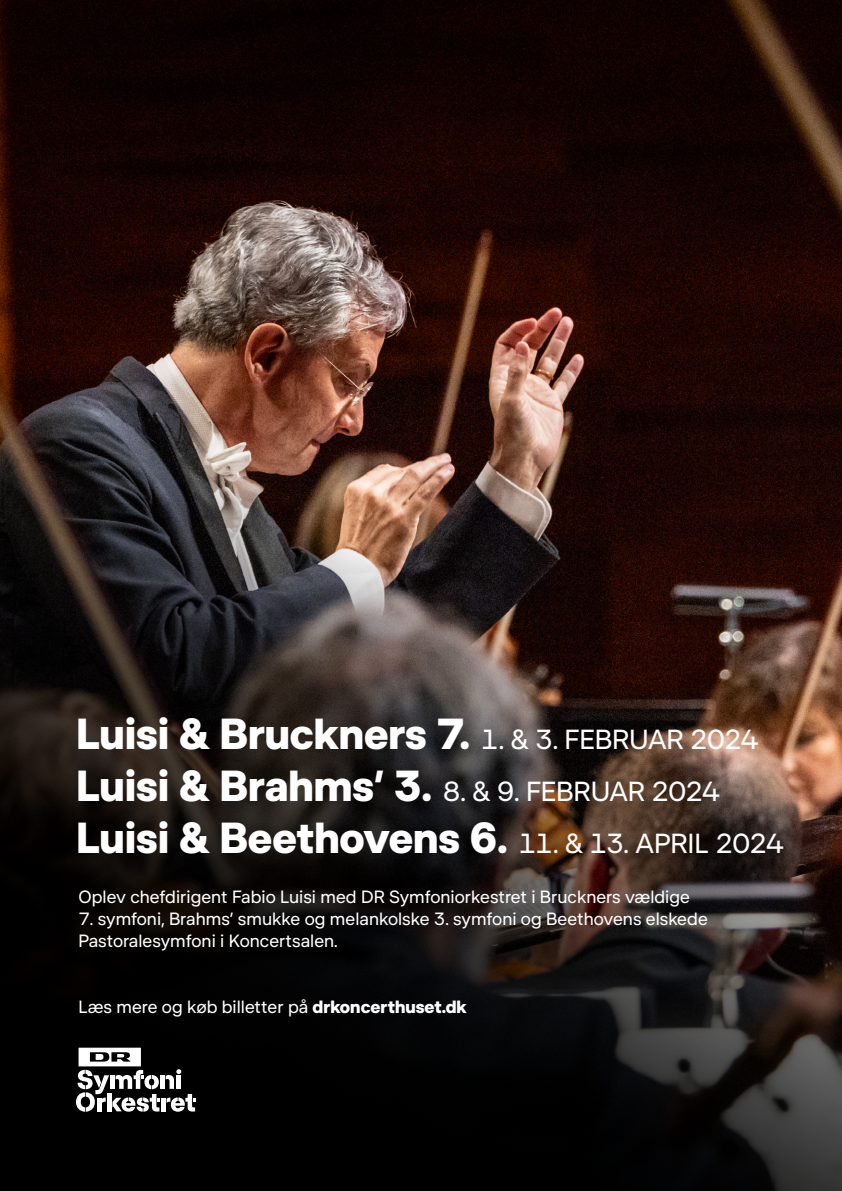
<style>
.page{position:relative;width:842px;height:1191px;background:#fff}
.page>*{position:absolute;margin:0;border:0;box-sizing:border-box;transform-origin:0 0}
.t1{font:700 44px "DR Publik";letter-spacing:-.005em;color:#fff}
.t2{font:28px "DR Publik";letter-spacing:-.015em;color:#fff}
.t3{font:18px/22px "DR Publik";color:#fff}
.s1{font-weight:400;font-size:28px}
.s2{font-weight:700;font-size:44px}
.s3{font-weight:700}
</style>
<div class="page">
<img style="left:1px;top:0;width:841px;height:1191px">
<hr style="left:161px;top:1075px;width:4px;height:13px;background:#fff">
<svg style="left:166px;top:1069px;width:15px;height:19px"></svg>
<hr style="left:177px;top:1075px;width:4px;height:13px;background:#fff">
<div style="left:161px;top:1097px;width:5px;height:14px;background:#fff"></div>
<svg style="left:167px;top:1094px;width:28px;height:17px"></svg>
<svg style="left:76px;top:1047px;width:84px;height:64px"></svg>
<img style="left:0;top:0;width:1px;height:1191px">
<h1 class="t1" style="left:76px;top:706px;width:684px">Luisi &amp; Bruckners 7. <span class="s1">1. &amp; 3. FEBRUAR 2024</span></h1>
<h2 class="t2" style="left:76px;top:774px;width:645px"><span class="s2">Luisi &amp; Brahms’ 3.</span> 8. &amp; 9. FEBRUAR 2024</h2>
<h1 class="t1" style="left:76px;top:810px;width:709px">Luisi &amp; Beethovens 6. <span class="s1">11. &amp; 13. APRIL 2024</span></h1>
<p class="t3" style="left:79px;top:885px;width:613px">Oplev chefdirigent Fabio Luisi med DR Symfoniorkestret i Bruckners vældige</p>
<p class="t3" style="left:79px;top:907px;width:631px">7. symfoni, Brahms’ smukke og melankolske 3. symfoni og Beethovens elskede<br>Pastoralesymfoni i Koncertsalen.</p>
<p class="t3" style="left:79px;top:995px;width:390px">Læs mere og køb billetter på <span class="s3">drkoncerthuset.dk</span></p>
</div>
